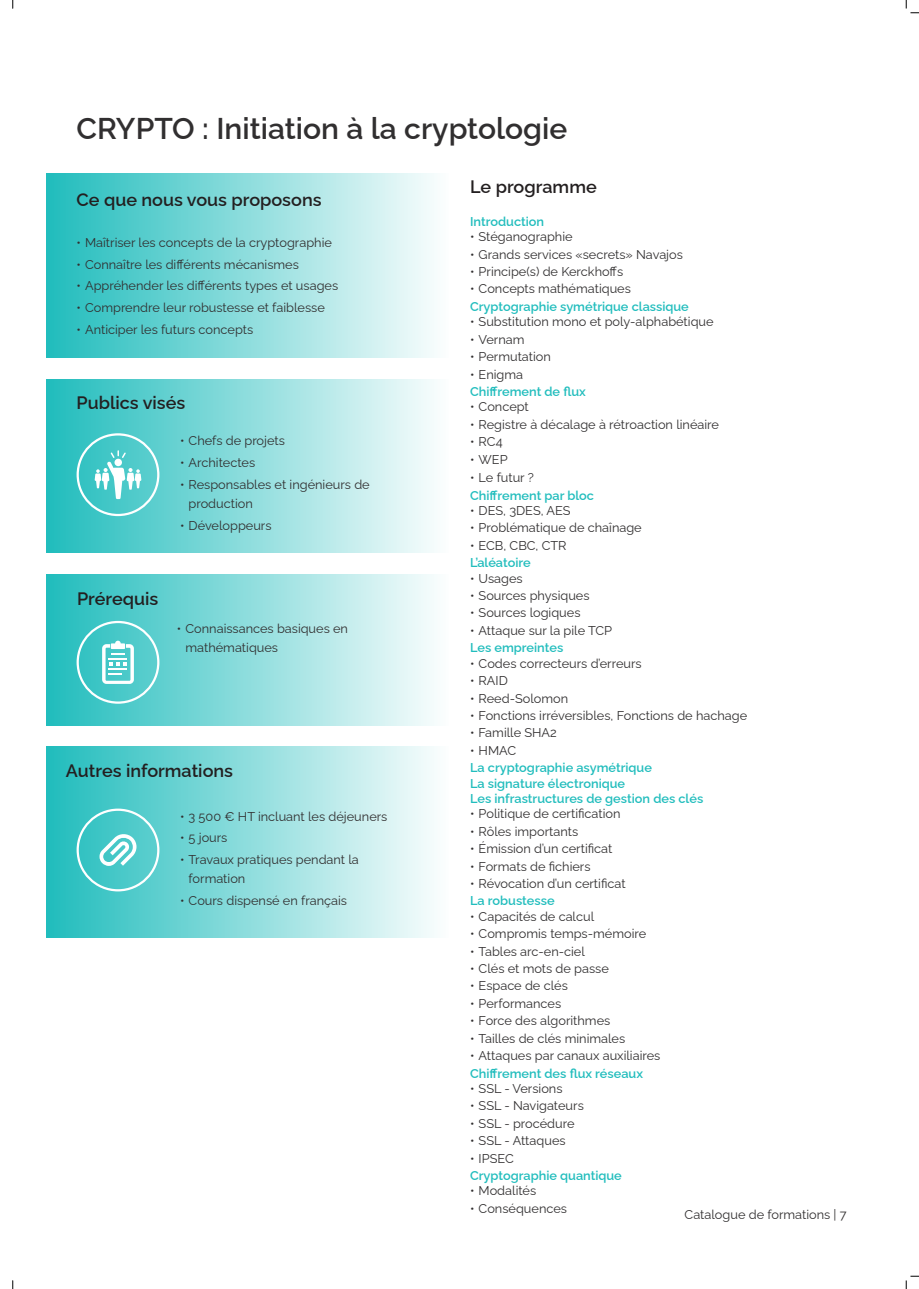
<style>
.page{position:relative;width:919px;height:1289px;background:#fff}
.page>*{position:absolute;margin:0;border:0;box-sizing:border-box;transform-origin:0 0}
.t1{font:600 30px "Raleway";color:#312f30}
.t2{font:600 18px "Raleway";color:#231f20}
.t3{font:12.75px/19.5px "Raleway";color:#312f30}
.t4{font:600 12.75px/15.3px "Raleway";color:#21bdbd}
</style>
<div class="page">
<div style="left:47px;top:173px;width:402px;height:185px;background:linear-gradient(to right,#20bcbc,#fcfefe)"></div>
<div style="left:47px;top:379px;width:402px;height:174px;background:linear-gradient(to right,#24bdbd,#fbfdfd)"></div>
<div style="left:47px;top:574px;width:402px;height:151px;background:linear-gradient(to right,#24bebe,#fbfdfd)"></div>
<div style="left:77px;top:433px;width:82px;height:83px;border:2px solid #fff;border-radius:50%"></div>
<svg style="left:95px;top:450px;width:46px;height:49px"></svg>
<div style="left:77px;top:621px;width:82px;height:82px;border:2px solid #fff;border-radius:50%"></div>
<svg style="left:102px;top:640px;width:32px;height:44px"></svg>
<div style="left:47px;top:746px;width:402px;height:192px;background:linear-gradient(to right,#23bdbd,#fbfdfd)"></div>
<div style="left:77px;top:808px;width:82px;height:83px;border:2px solid #fff;border-radius:50%"></div>
<svg style="left:99px;top:832px;width:37px;height:33px"></svg>
<svg style="left:12px;top:0;width:2px;height:9px"></svg>
<svg style="left:12px;top:1280px;width:2px;height:8px"></svg>
<svg style="left:905px;top:0;width:13px;height:14px"></svg>
<svg style="left:905px;top:1275px;width:13px;height:13px"></svg>
<h1 class="t1" style="left:77px;top:104px;width:492px">CRYPTO : Initiation à la cryptologie</h1>
<h2 class="t2" style="left:77px;top:186px;width:246px">Ce que nous vous proposons</h2>
<p class="t3" style="left:77px;top:231px;width:257px">• Maîtriser les concepts de la cryptographie</p>
<p class="t3" style="left:77px;top:253px;width:224px">• Connaître les différents mécanismes</p>
<p class="t3" style="left:77px;top:274px;width:263px">• Appréhender les différents types et usages</p>
<p class="t3" style="left:77px;top:296px;width:250px">• Comprendre leur robustesse et faiblesse</p>
<p class="t3" style="left:77px;top:318px;width:178px">• Anticiper les futurs concepts</p>
<h2 class="t2" style="left:77px;top:388px;width:110px">Publics visés</h2>
<p class="t3" style="left:180px;top:429px;width:106px">• Chefs de projets</p>
<p class="t3" style="left:180px;top:451px;width:77px">• Architectes</p>
<p class="t3" style="left:188px;top:473px;width:183px;text-indent:-9px">• Responsables et ingénieurs de production</p>
<p class="t3" style="left:180px;top:514px;width:93px">• Développeurs</p>
<h2 class="t2" style="left:77px;top:584px;width:83px">Prérequis</h2>
<p class="t3" style="left:185px;top:617px;width:164px;text-indent:-9px">• Connaissances basiques en mathématiques</p>
<h2 class="t2" style="left:66px;top:756px;width:169px">Autres informations</h2>
<p class="t3" style="left:180px;top:805px;width:209px">• 3 500 € HT incluant les déjeuners</p>
<p class="t3" style="left:180px;top:826px;width:49px">• 5 jours</p>
<p class="t3" style="left:188px;top:848px;width:172px;text-indent:-9px">• Travaux pratiques pendant la formation</p>
<p class="t3" style="left:180px;top:889px;width:168px">• Cours dispensé en français</p>
<h2 class="t2" style="left:470px;top:172px;width:128px">Le programme</h2>
<p class="t4" style="left:470px;top:212px;width:76px">Introduction</p>
<p class="t3" style="left:470px;top:225px;width:104px">• Stéganographie</p>
<p class="t3" style="left:470px;top:243px;width:214px">• Grands services «secrets» Navajos</p>
<p class="t3" style="left:470px;top:260px;width:154px">• Principe(s) de Kerckhoffs</p>
<p class="t3" style="left:470px;top:278px;width:162px">• Concepts mathématiques</p>
<p class="t4" style="left:470px;top:297px;width:220px">Cryptographie symétrique classique</p>
<p class="t3" style="left:470px;top:310px;width:245px">• Substitution mono et poly-alphabétique</p>
<p class="t3" style="left:470px;top:328px;width:56px">• Vernam</p>
<p class="t3" style="left:470px;top:345px;width:82px">• Permutation</p>
<p class="t3" style="left:470px;top:363px;width:54px">• Enigma</p>
<p class="t4" style="left:470px;top:382px;width:117px">Chiffrement de flux</p>
<p class="t3" style="left:470px;top:395px;width:60px">• Concept</p>
<p class="t3" style="left:470px;top:413px;width:250px">• Registre à décalage à rétroaction linéaire</p>
<p class="t3" style="left:470px;top:430px;width:34px">• RC4</p>
<p class="t3" style="left:470px;top:448px;width:39px">• WEP</p>
<p class="t3" style="left:470px;top:466px;width:65px">• Le futur ?</p>
<p class="t4" style="left:470px;top:486px;width:125px">Chiffrement par bloc</p>
<p class="t3" style="left:470px;top:499px;width:102px">• DES, 3DES, AES</p>
<p class="t3" style="left:470px;top:516px;width:173px">• Problématique de chaînage</p>
<p class="t3" style="left:470px;top:534px;width:98px">• ECB, CBC, CTR</p>
<p class="t4" style="left:470px;top:553px;width:62px">L’aléatoire</p>
<p class="t3" style="left:470px;top:567px;width:54px">• Usages</p>
<p class="t3" style="left:470px;top:584px;width:121px">• Sources physiques</p>
<p class="t3" style="left:470px;top:601px;width:112px">• Sources logiques</p>
<p class="t3" style="left:470px;top:619px;width:143px">• Attaque sur la pile TCP</p>
<p class="t4" style="left:470px;top:638px;width:95px">Les empreintes</p>
<p class="t3" style="left:470px;top:652px;width:173px">• Codes correcteurs d’erreurs</p>
<p class="t3" style="left:470px;top:669px;width:39px">• RAID</p>
<p class="t3" style="left:470px;top:687px;width:100px">• Reed-Solomon</p>
<p class="t3" style="left:470px;top:704px;width:278px">• Fonctions irréversibles, Fonctions de hachage</p>
<p class="t3" style="left:470px;top:721px;width:88px">• Famille SHA2</p>
<p class="t3" style="left:470px;top:739px;width:48px">• HMAC</p>
<p class="t4" style="left:470px;top:758px;width:235px">La cryptographie asymétrique<br>La signature électronique<br>Les infrastructures de gestion des clés</p>
<p class="t3" style="left:470px;top:802px;width:152px">• Politique de certification</p>
<p class="t3" style="left:470px;top:820px;width:110px">• Rôles importants</p>
<p class="t3" style="left:470px;top:837px;width:144px">• Émission d’un certificat</p>
<p class="t3" style="left:470px;top:854px;width:122px">• Formats de fichiers</p>
<p class="t3" style="left:470px;top:872px;width:157px">• Révocation d’un certificat</p>
<p class="t4" style="left:470px;top:891px;width:86px">La robustesse</p>
<p class="t3" style="left:470px;top:905px;width:125px">• Capacités de calcul</p>
<p class="t3" style="left:470px;top:922px;width:177px">• Compromis temps-mémoire</p>
<p class="t3" style="left:470px;top:939px;width:116px">• Tables arc-en-ciel</p>
<p class="t3" style="left:470px;top:957px;width:140px">• Clés et mots de passe</p>
<p class="t3" style="left:470px;top:974px;width:99px">• Espace de clés</p>
<p class="t3" style="left:470px;top:992px;width:93px">• Performances</p>
<p class="t3" style="left:470px;top:1009px;width:142px">• Force des algorithmes</p>
<p class="t3" style="left:470px;top:1027px;width:157px">• Tailles de clés minimales</p>
<p class="t3" style="left:470px;top:1044px;width:192px">• Attaques par canaux auxiliaires</p>
<p class="t4" style="left:470px;top:1064px;width:174px">Chiffrement des flux réseaux</p>
<p class="t3" style="left:470px;top:1077px;width:94px">• SSL - Versions</p>
<p class="t3" style="left:470px;top:1094px;width:115px">• SSL - Navigateurs</p>
<p class="t3" style="left:470px;top:1112px;width:106px">• SSL - procédure</p>
<p class="t3" style="left:470px;top:1129px;width:97px">• SSL - Attaques</p>
<p class="t3" style="left:470px;top:1146px;width:45px">• IPSEC</p>
<p class="t4" style="left:470px;top:1166px;width:153px">Cryptographie quantique</p>
<p class="t3" style="left:470px;top:1179px;width:68px">• Modalités</p>
<p class="t3" style="left:470px;top:1197px;width:98px">• Conséquences</p>
<p class="t3" style="left:684px;top:1203px;width:163px">Catalogue de formations | 7</p>
</div>
